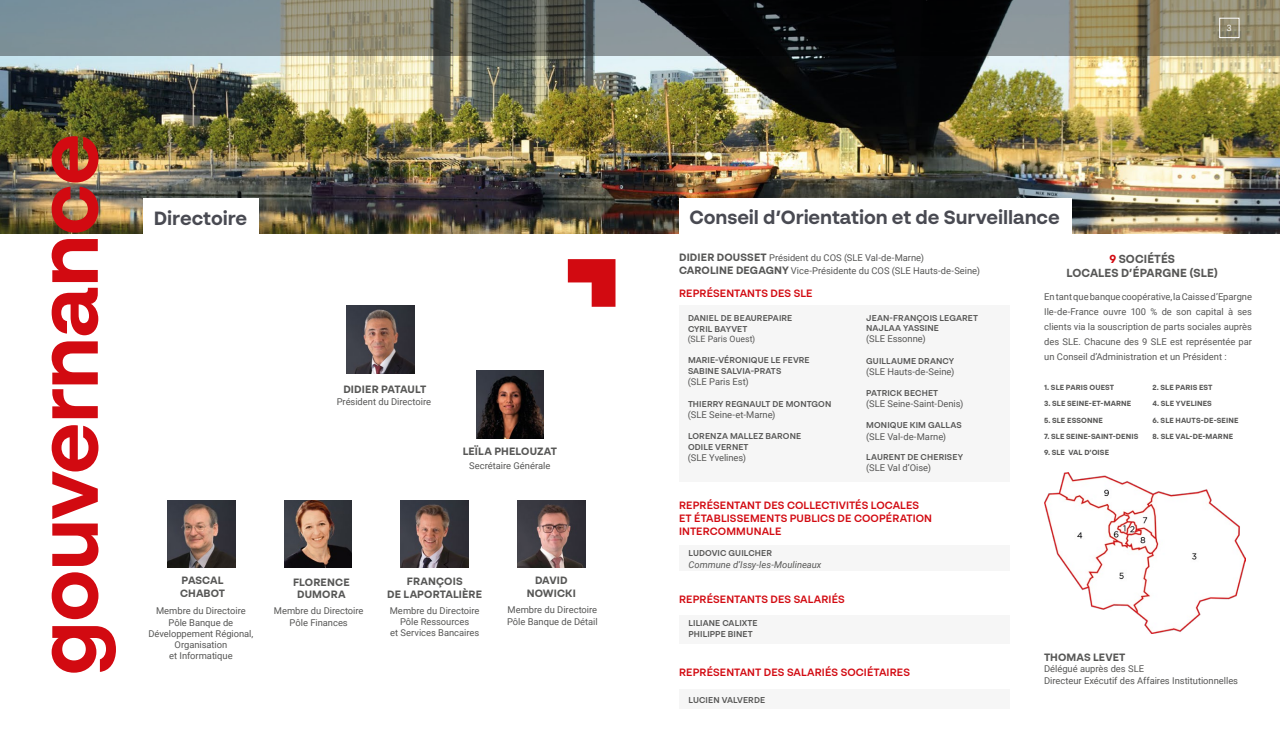
<style>
.page{position:relative;width:1280px;height:750px;background:#fff}
.page>*{position:absolute;margin:0;border:0;box-sizing:border-box;transform-origin:0 0}
.t1{font:700 85px "BR Sonoma";letter-spacing:-.015em;color:#d20a11}
.t2{font:700 19.12px "BR Sonoma";letter-spacing:-.005em;color:#494a52}
.t3{font:700 11.69px/14.9px "BR Sonoma";letter-spacing:.01em;color:#575756;text-align:center}
.t4{font:600 10.62px/13.1px "BR Sonoma";letter-spacing:.005em;color:#d20a11}
.t5{font:700 10.62px/12.8px "BR Sonoma";letter-spacing:.01em;color:#575756;text-align:center}
.t6{font:9.38px/11.2px "Roboto";letter-spacing:-.005em;color:#575756;text-align:center}
.t7{font:italic 9.38px "Roboto";color:#575756}
.t8{font:8.75px "Roboto";color:#575756}
.t9{font:8.75px "Roboto";color:#fff}
.t10{font:600 8.5px/10.2px "BR Sonoma";letter-spacing:.01em;color:#575756}
.t11{font:700 7.44px "BR Sonoma";letter-spacing:.015em;color:#575756}
.s1{font-family:"BR Sonoma";font-weight:700;font-size:10.62px}
.s2{color:#d20a11}
</style>
<div class="page">
<img style="left:0;top:56px;width:1280px;height:177px">
<img style="left:347px;top:306px;width:67px;height:67px">
<img style="left:476px;top:371px;width:68px;height:68px">
<img style="left:284px;top:500px;width:68px;height:68px">
<img style="left:168px;top:500px;width:67px;height:68px">
<img style="left:401px;top:500px;width:67px;height:68px">
<img style="left:517px;top:500px;width:68px;height:68px">
<div style="left:679px;top:305px;width:330px;height:177px;background:#f6f6f6"></div>
<div style="left:679px;top:616px;width:331px;height:28px;background:#f6f6f6"></div>
<div style="left:679px;top:689px;width:331px;height:20px;background:#f6f6f6"></div>
<div style="left:679px;top:545px;width:331px;height:26px;background:#f6f6f6"></div>
<img style="left:1044px;top:473px;width:201px;height:160px">
<svg style="left:568px;top:259px;width:48px;height:48px"></svg>
<div style="left:143px;top:198px;width:116px;height:48px;background:#fff"></div>
<div style="left:679px;top:198px;width:393px;height:48px;background:#fff"></div>
<svg style="left:0;top:0;width:1280px;height:56px;background:#60645e"></svg>
<div style="left:1219px;top:18px;width:20px;height:20px;border:1px solid #fff"></div>
<p class="t9" style="left:1227px;top:22px;width:6px">3</p>
<h1 class="t1" style="left:15px;top:676px;width:544px;rotate:-90deg">gouvernance</h1>
<h2 class="t2" style="left:154px;top:207px;width:95px">Directoire</h2>
<h2 class="t2" style="left:689px;top:205px;width:372px">Conseil d’Orientation et de Surveillance</h2>
<p class="t5" style="left:343px;top:382px;width:84px">DIDIER PATAULT</p>
<p class="t6" style="left:337px;top:396px;width:96px">Président du Directoire</p>
<p class="t5" style="left:463px;top:445px;width:96px">LEÏLA PHELOUZAT</p>
<p class="t6" style="left:469px;top:459px;width:83px">Secrétaire Générale</p>
<p class="t5" style="left:180px;top:574px;width:47px;text-align:left">PASCAL<br>CHABOT</p>
<p class="t6" style="left:148px;top:605px;width:106px">Membre du Directoire<br>Pôle Banque de<br>Développement Régional,<br>Organisation<br>et Informatique</p>
<p class="t5" style="left:293px;top:575px;width:58px">FLORENCE<br>DUMORA</p>
<p class="t6" style="left:274px;top:605px;width:91px">Membre du Directoire<br>Pôle Finances</p>
<p class="t5" style="left:387px;top:575px;width:97px">FRANÇOIS<br>DE LAPORTALIÈRE</p>
<p class="t5" style="left:527px;top:574px;width:51px">DAVID<br>NOWICKI</p>
<p class="t6" style="left:507px;top:604px;width:92px;text-align:left">Membre du Directoire<br>Pôle Banque de Détail</p>
<p class="t6" style="left:390px;top:604px;width:91px">Membre du Directoire<br>Pôle Ressources<br>et Services Bancaires</p>
<p class="t6" style="left:679px;top:251px;width:303px;line-height:12.8px;text-align:left"><span class="s1">DIDIER DOUSSET</span> Président du COS (SLE Val-de-Marne)<br><span class="s1">CAROLINE DEGAGNY</span> Vice-Présidente du COS (SLE Hauts-de-Seine)</p>
<p class="t4" style="left:679px;top:287px;width:135px">REPRÉSENTANTS DES SLE</p>
<p class="t10" style="left:688px;top:313px;width:106px;line-height:10.5px">DANIEL DE BEAUREPAIRE<br>CYRIL BAYVET</p>
<p class="t8" style="left:688px;top:333px;width:69px">(SLE Paris Ouest)</p>
<p class="t10" style="left:688px;top:354px;width:123px;line-height:11.2px">MARIE-VÉRONIQUE LE FEVRE<br>SABINE SALVIA-PRATS</p>
<p class="t6" style="left:688px;top:376px;width:62px">(SLE Paris Est)</p>
<p class="t10" style="left:688px;top:398px;width:145px">THIERRY REGNAULT DE MONTGON</p>
<p class="t6" style="left:688px;top:409px;width:89px">(SLE Seine-et-Marne)</p>
<p class="t10" style="left:688px;top:431px;width:115px">LORENZA MALLEZ BARONE<br>ODILE VERNET</p>
<p class="t6" style="left:688px;top:452px;width:60px">(SLE Yvelines)</p>
<p class="t10" style="left:866px;top:313px;width:113px">JEAN-FRANÇOIS LEGARET<br>NAJLAA YASSINE</p>
<p class="t6" style="left:866px;top:333px;width:61px">(SLE Essonne)</p>
<p class="t10" style="left:866px;top:356px;width:89px">GUILLAUME DRANCY</p>
<p class="t6" style="left:866px;top:366px;width:90px">(SLE Hauts-de-Seine)</p>
<p class="t10" style="left:866px;top:387px;width:73px">PATRICK BECHET</p>
<p class="t6" style="left:866px;top:398px;width:99px">(SLE Seine-Saint-Denis)</p>
<p class="t10" style="left:866px;top:420px;width:97px">MONIQUE KIM GALLAS</p>
<p class="t6" style="left:866px;top:430px;width:82px">(SLE Val-de-Marne)</p>
<p class="t10" style="left:866px;top:452px;width:98px">LAURENT DE CHERISEY</p>
<p class="t6" style="left:866px;top:462px;width:66px">(SLE Val d’Oise)</p>
<p class="t4" style="left:679px;top:498px;width:255px">REPRÉSENTANT DES COLLECTIVITÉS LOCALES<br>ET ÉTABLISSEMENTS PUBLICS DE COOPÉRATION<br>INTERCOMMUNALE</p>
<p class="t10" style="left:689px;top:548px;width:85px">LUDOVIC GUILCHER</p>
<p class="t7" style="left:688px;top:558px;width:135px">Commune d’Issy-les-Moulineaux</p>
<p class="t4" style="left:679px;top:592px;width:167px">REPRÉSENTANTS DES SALARIÉS</p>
<p class="t10" style="left:689px;top:618px;width:71px">LILIANE CALIXTE<br>PHILIPPE BINET</p>
<p class="t4" style="left:679px;top:665px;width:232px">REPRÉSENTANT DES SALARIÉS SOCIÉTAIRES</p>
<p class="t10" style="left:689px;top:695px;width:78px">LUCIEN VALVERDE</p>
<p class="t3" style="left:1066px;top:251px;width:153px"><span class="s2">9</span> SOCIÉTÉS<br>LOCALES D’ÉPARGNE (SLE)</p>
<p class="t6" style="left:1044px;top:289px;width:209px;line-height:14.9px;text-align:justify">En tant que banque coopérative, la Caisse d’Epargne Ile-de-France ouvre 100 % de son capital à ses clients via la souscription de parts sociales auprès des SLE. Chacune des 9 SLE est représentée par un Conseil d’Administration et un Président :</p>
<p class="t11" style="left:1044px;top:383px;width:72px">1. SLE PARIS OUEST</p>
<p class="t11" style="left:1152px;top:383px;width:62px">2. SLE PARIS EST</p>
<p class="t11" style="left:1044px;top:399px;width:89px">3. SLE SEINE-ET-MARNE</p>
<p class="t11" style="left:1152px;top:399px;width:61px">4. SLE YVELINES</p>
<p class="t11" style="left:1044px;top:415px;width:60px">5. SLE ESSONNE</p>
<p class="t11" style="left:1152px;top:415px;width:88px">6. SLE HAUTS-DE-SEINE</p>
<p class="t11" style="left:1044px;top:432px;width:96px">7. SLE SEINE-SAINT-DENIS</p>
<p class="t11" style="left:1152px;top:432px;width:82px">8. SLE VAL-DE-MARNE</p>
<p class="t11" style="left:1044px;top:448px;width:67px">9. SLE VAL D’OISE</p>
<p class="t5" style="left:1044px;top:651px;width:83px">THOMAS LEVET</p>
<p class="t6" style="left:1044px;top:663px;width:196px;text-align:left">Délégué auprès des SLE<br>Directeur Exécutif des Affaires Institutionnelles</p>
</div>
